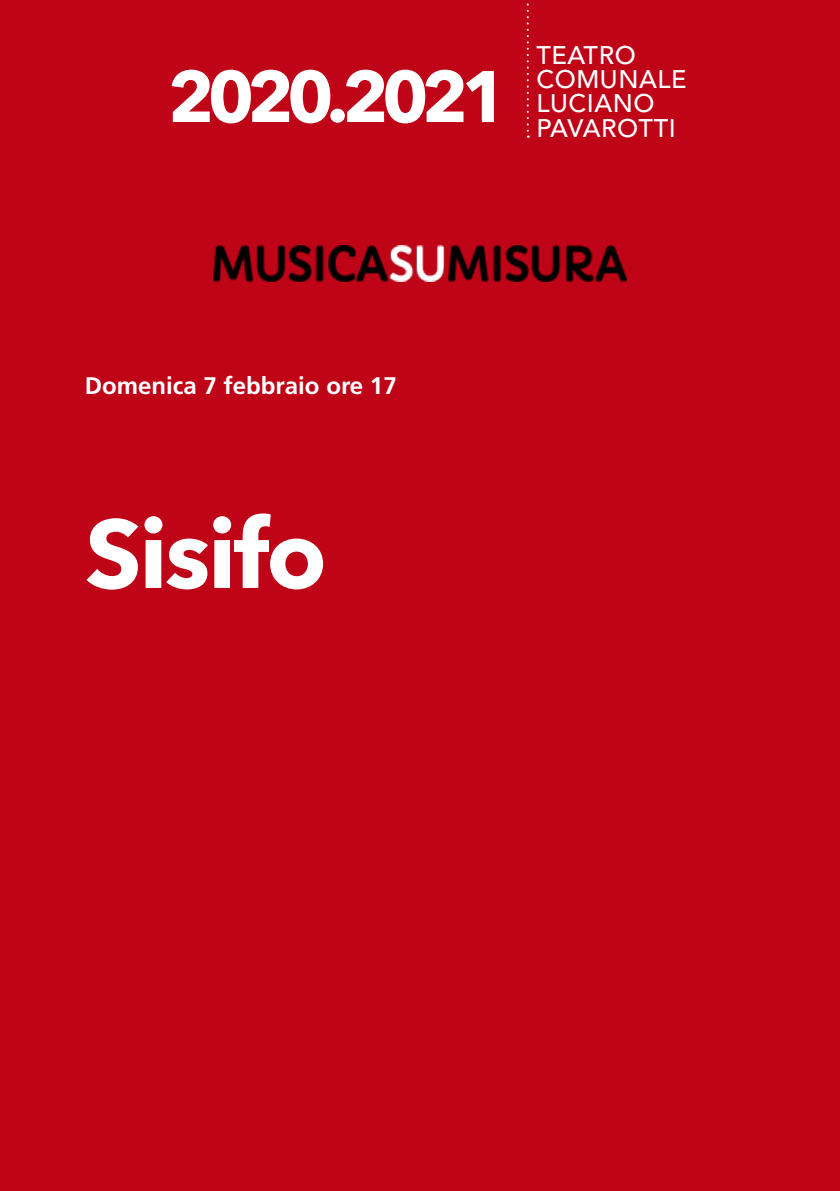
<style>
.page{position:relative;width:840px;height:1191px;background:#fff}
.page>*{position:absolute;margin:0;border:0;box-sizing:border-box;transform-origin:0 0}
.t1{font:700 96px "Avenir Next LT Pro";letter-spacing:-.025em;color:#fff}
.t2{font:900 73.4px "Avenir LT Std";letter-spacing:-.065em;color:#fff}
.t3{font:700 72px "Avenir Next LT Pro";letter-spacing:-.095em;color:#fff}
.t4{font:500 25.4px/24.2px "Avenir LT Std";letter-spacing:.02em;color:#fff}
.t5{font:700 24px "Frutiger LT Std";color:#fff}
</style>
<div class="page">
<div style="left:0;top:0;width:839px;height:1191px;background:#c00418"></div>
<svg style="left:526px;top:3px;width:2px;height:135px"></svg>
<img style="left:213px;top:245px;width:413px;height:36px">
<h2 class="t2" style="left:174px;top:27px;width:339px">2013.2014</h2>
<p class="t4" style="left:536px;top:44px;width:151px">TEATRO<br>COMUNALE<br>LUCIANO</p>
<h3 class="t3" style="left:168px;top:53px;width:341px">2020.2021</h3>
<p class="t4" style="left:536px;top:116px;width:141px">PAVAROTTI</p>
<p class="t5" style="left:85px;top:372px;width:313px">Domenica 7 febbraio ore 17</p>
<h1 class="t1" style="left:85px;top:495px;width:243px">Sisifo</h1>
</div>
